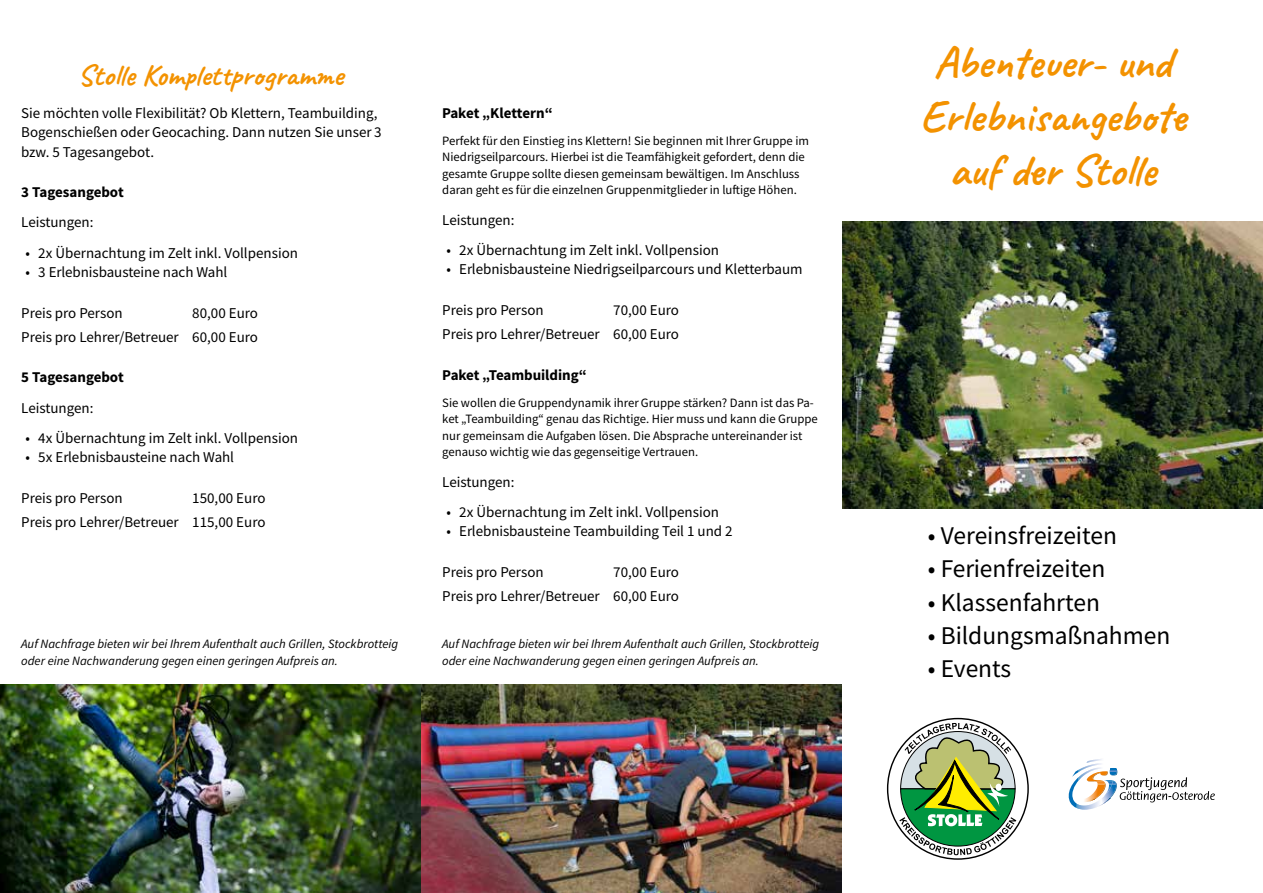
<style>
.page{position:relative;width:1263px;height:893px;background:#fff}
.page>*{position:absolute;margin:0;border:0;box-sizing:border-box;transform-origin:0 0}
.t1{font:700 45px/54px "Caveat";color:#f39200;text-align:center}
.t2{font:700 30px "Caveat";color:#f39200}
.t3{font:25.5px "Source Sans Variable";letter-spacing:.02em;color:#000}
.t4{font:15px/23.7px "Source Sans Variable";letter-spacing:.02em;color:#000;text-align:right}
.t5{font:15px "Source Sans Variable";letter-spacing:.055em;color:#000}
.t6{font:12.75px/16.5px "Source Sans Variable";letter-spacing:.02em;color:#000}
.t7{font:italic 12.75px/16.6px "Source Sans Variable";letter-spacing:.015em;color:#000}
</style>
<div class="page">
<img style="left:0;top:685px;width:842px;height:208px">
<img style="left:842px;top:222px;width:421px;height:286px">
<svg style="left:899px;top:723px;width:117px;height:132px"></svg>
<div style="left:995px;top:784px;width:7px;height:7px;background:#fff;border-radius:50%"></div>
<svg style="left:1068px;top:759px;width:147px;height:51px"></svg>
<h2 class="t2" style="left:78px;top:56px;width:267px">Stolle Komplettprogramme</h2>
<p class="t4" style="left:21px;top:103px;width:362px;line-height:19.5px;text-align:left">Sie möchten volle Flexibilität? Ob Klettern, Teambuilding,<br>Bogenschießen oder Geocaching. Dann nutzen Sie unser 3 bzw. 5 Tagesangebot.</p>
<p class="t4" style="left:21px;top:177px;width:103px;line-height:30.2px;text-align:left">3 Tagesangebot<br>Leistungen:</p>
<p class="t4" style="left:26px;top:241px;width:274px">• 2x Übernachtung im Zelt inkl. Vollpension</p>
<p class="t4" style="left:26px;top:260px;width:203px">• 3 Erlebnisbausteine nach Wahl</p>
<p class="t4" style="left:21px;top:301px;width:103px">Preis pro Person</p>
<p class="t4" style="left:21px;top:301px;width:238px">80,00 Euro<br>Preis pro Lehrer/Betreuer 60,00 Euro</p>
<p class="t4" style="left:21px;top:362px;width:103px;line-height:30.2px;text-align:left">5 Tagesangebot<br>Leistungen:</p>
<p class="t4" style="left:25px;top:426px;width:274px">• 4x Übernachtung im Zelt inkl. Vollpension</p>
<p class="t4" style="left:25px;top:445px;width:210px">• 5x Erlebnisbausteine nach Wahl</p>
<p class="t4" style="left:21px;top:486px;width:103px">Preis pro Person</p>
<p class="t4" style="left:21px;top:486px;width:246px">150,00 Euro<br>Preis pro Lehrer/Betreuer 115,00 Euro</p>
<p class="t7" style="left:21px;top:636px;width:378px">Auf Nachfrage bieten wir bei Ihrem Aufenthalt auch Grillen, Stockbrotteig oder eine Nachwanderung gegen einen geringen Aufpreis an.</p>
<p class="t5" style="left:442px;top:103px;width:109px">Paket „ Klettern“</p>
<p class="t6" style="left:442px;top:132px;width:368px">Perfekt für den Einstieg ins Klettern! Sie beginnen mit Ihrer Gruppe im Niedrigseilparcours. Hierbei ist die Teamfähigkeit gefordert, denn die gesamte Gruppe sollte diesen gemeinsam bewältigen. Im Anschluss daran geht es für die einzelnen Gruppenmitglieder in luftige Höhen.</p>
<p class="t4" style="left:442px;top:208px;width:73px">Leistungen:</p>
<p class="t4" style="left:446px;top:238px;width:274px">• 2x Übernachtung im Zelt inkl. Vollpension</p>
<p class="t4" style="left:446px;top:258px;width:357px">• Erlebnisbausteine Niedrigseilparcours und Kletterbaum</p>
<p class="t4" style="left:442px;top:298px;width:103px">Preis pro Person</p>
<p class="t4" style="left:442px;top:298px;width:238px">70,00 Euro<br>Preis pro Lehrer/Betreuer 60,00 Euro</p>
<p class="t4" style="left:442px;top:363px;width:143px">Paket „Teambuilding“</p>
<p class="t6" style="left:442px;top:394px;width:377px">Sie wollen die Gruppendynamik ihrer Gruppe stärken? Dann ist das Pa&shy;ket „Teambuilding“ genau das Richtige. Hier muss und kann die Gruppe nur gemeinsam die Aufgaben lösen. Die Absprache untereinander ist genauso wichtig wie das gegenseitige Vertrauen.</p>
<p class="t4" style="left:442px;top:470px;width:73px">Leistungen:</p>
<p class="t4" style="left:446px;top:500px;width:274px">• 2x Übernachtung im Zelt inkl. Vollpension</p>
<p class="t4" style="left:446px;top:519px;width:287px">• Erlebnisbausteine Teambuilding Teil 1 und 2</p>
<p class="t4" style="left:442px;top:560px;width:103px">Preis pro Person</p>
<p class="t4" style="left:442px;top:560px;width:238px">70,00 Euro<br>Preis pro Lehrer/Betreuer 60,00 Euro</p>
<p class="t7" style="left:442px;top:636px;width:378px">Auf Nachfrage bieten wir bei Ihrem Aufenthalt auch Grillen, Stockbrotteig oder eine Nachwanderung gegen einen geringen Aufpreis an.</p>
<h1 class="t1" style="left:919px;top:35px;width:268px">Abenteuer- und<br>Erlebnisangebote auf der Stolle</h1>
<h3 class="t3" style="left:928px;top:520px;width:190px">• Vereinsfreizeiten</h3>
<h3 class="t3" style="left:928px;top:554px;width:179px">• Ferienfreizeiten</h3>
<h3 class="t3" style="left:928px;top:587px;width:173px">• Klassenfahrten</h3>
<h3 class="t3" style="left:928px;top:620px;width:244px">• Bildungsmaßnahmen</h3>
<h3 class="t3" style="left:928px;top:653px;width:84px">• Events</h3>
</div>
